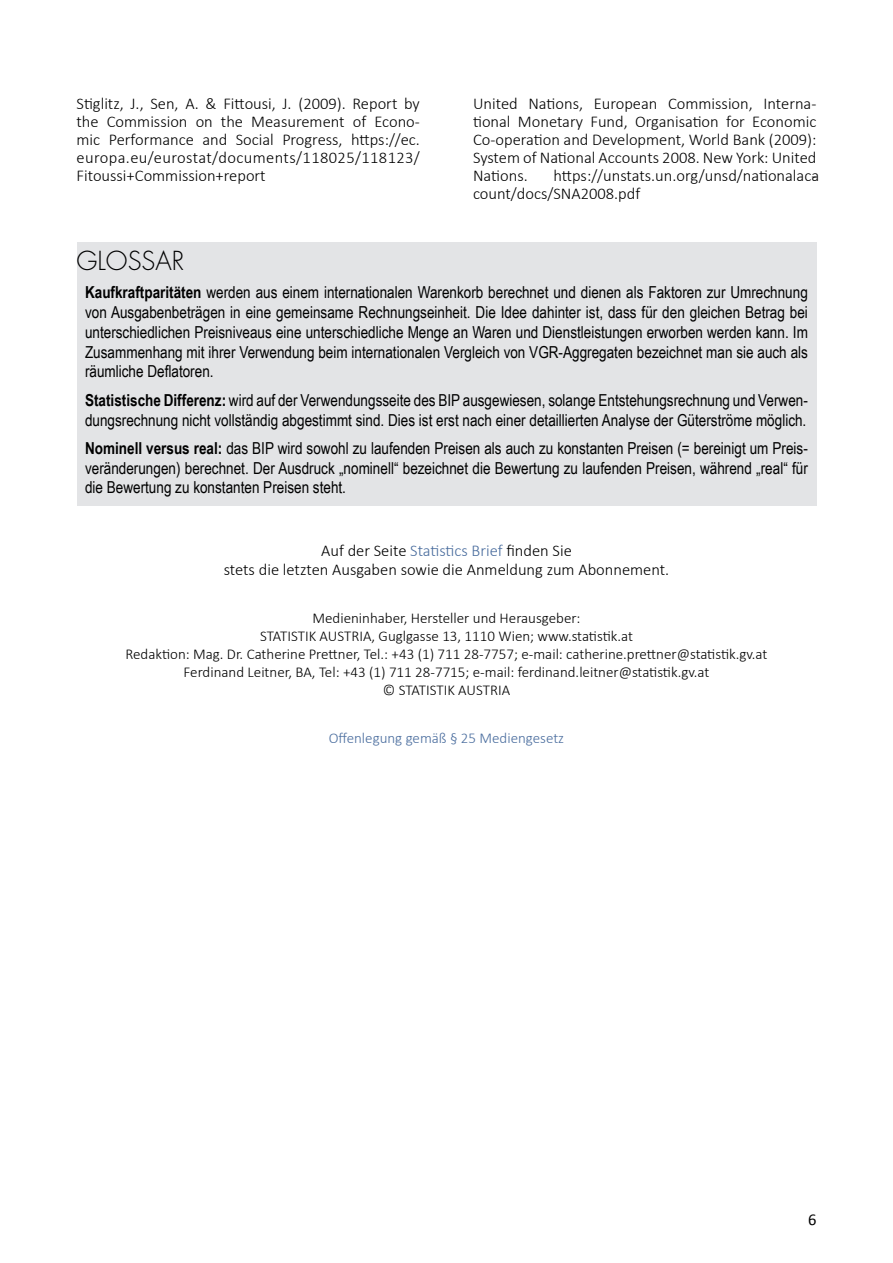
<style>
.page{position:relative;width:893px;height:1263px;background:#fff}
.page>*{position:absolute;margin:0;border:0;box-sizing:border-box;transform-origin:0 0}
.Heading_3_Glossar{font:300 25.5px "Futura";color:#000}
.Glossar_Text{font:16.5px/19.8px "Arial Narrow";color:#000}
.Fliesstext{font:300 16.5px/17.9px "Calibri";color:#000;text-align:justify}
.Glossar_Text_Narrow{font:16.5px/19.8px "Arial Narrow";color:#000;text-align:justify}
.Fliesstext_mittig{font:300 16.5px/19.5px "Calibri";color:#000;text-align:center}
.t1{font:16.5px "Calibri";color:#000}
.Medieninhaber{font:300 15px/18px "Calibri";color:#000;text-align:center}
.Medieninhaber-2{font:300 15px "Calibri";color:#4a6d9e}
.s1{font-weight:700}
.s2{color:#4a6d9e}
</style>
<div class="page">
<div style="left:77px;top:242px;width:739px;height:38px;background:#e3e4e6"></div>
<div style="left:77px;top:269px;width:739px;height:120px;background:#e3e4e6"></div>
<div style="left:77px;top:377px;width:739px;height:61px;background:#e3e4e6"></div>
<div style="left:77px;top:425px;width:739px;height:80px;background:#e3e4e6"></div>
<p class="Fliesstext" style="left:77px;top:95px;width:345px">Stiglitz, J., Sen, A. &amp; Fittousi, J. (2009). Report by the Commission on the Measurement of Econo&shy;mic Performance and Social Progress, https://ec. europa.eu/eurostat/documents/118025/118123/ Fitoussi+Commission+report</p>
<p class="Fliesstext" style="left:473px;top:95px;width:345px">United Nations, European Commission, Interna&shy;tional Monetary Fund, Organisation for Economic Co-operation and Development, World Bank (2009):<br>System of National Accounts 2008. New York: United Nations.</p>
<p class="Fliesstext" style="left:473px;top:166px;width:345px;text-indent:80px">https://unstats.un.org/unsd/nationalac&shy;count/docs/SNA2008.pdf</p>
<h3 class="Heading_3_Glossar" style="left:77px;top:245px;width:109px">GLOSSAR</h3>
<p class="Glossar_Text_Narrow" style="left:85px;top:282px;width:724px"><span class="s1">Kaufkraftparitäten</span> werden aus einem internationalen Warenkorb berechnet und dienen als Faktoren zur Umrechnung von Ausgabenbeträgen in eine gemeinsame Rechnungseinheit. Die Idee dahinter ist, dass für den gleichen Betrag bei unterschiedlichen Preisniveaus eine unterschiedliche Menge an Waren und Dienstleistungen erworben werden kann. Im Zusammenhang mit ihrer Verwendung beim internationalen Vergleich von VGR-Aggregaten bezeichnet man sie auch als räumliche Deflatoren.</p>
<p class="Glossar_Text" style="left:85px;top:389px;width:724px"><span class="s1">Statistische Differenz:</span> wird auf der Verwendungsseite des BIP ausgewiesen, solange Entstehungsrechnung und Verwen&shy;dungsrechnung nicht vollständig abgestimmt sind. Dies ist erst nach einer detaillierten Analyse der Güterströme möglich.</p>
<p class="Glossar_Text" style="left:85px;top:438px;width:724px;text-align:justify"><span class="s1">Nominell versus real:</span> das BIP wird sowohl zu laufenden Preisen als auch zu konstanten Preisen (= bereinigt um Preis&shy;veränderungen) berechnet. Der Ausdruck „nominell“ bezeichnet die Bewertung zu laufenden Preisen, während „real“ für die Bewertung zu konstanten Preisen steht.</p>
<p class="Fliesstext_mittig" style="left:224px;top:540px;width:447px">Auf der Seite <span class="s2">Statistics Brief</span> finden Sie<br>stets die letzten Ausgaben sowie die Anmeldung zum Abonnement.</p>
<p class="Medieninhaber" style="left:126px;top:609px;width:643px">Medieninhaber, Hersteller und Herausgeber:<br>STATISTIK AUSTRIA, Guglgasse 13, 1110 Wien; www.statistik.at<br>Redaktion: Mag. Dr. Catherine Prettner, Tel.: +43 (1) 711 28-7757; e-mail: catherine.prettner@statistik.gv.at Ferdinand Leitner, BA, Tel: +43 (1) 711 28-7715; e-mail: ferdinand.leitner@statistik.gv.at<br>© STATISTIK AUSTRIA</p>
<p class="Medieninhaber-2" style="left:329px;top:728px;width:237px">Offenlegung gemäß § 25 Mediengesetz</p>
<p class="t1" style="left:808px;top:1209px;width:10px">6</p>
</div>
